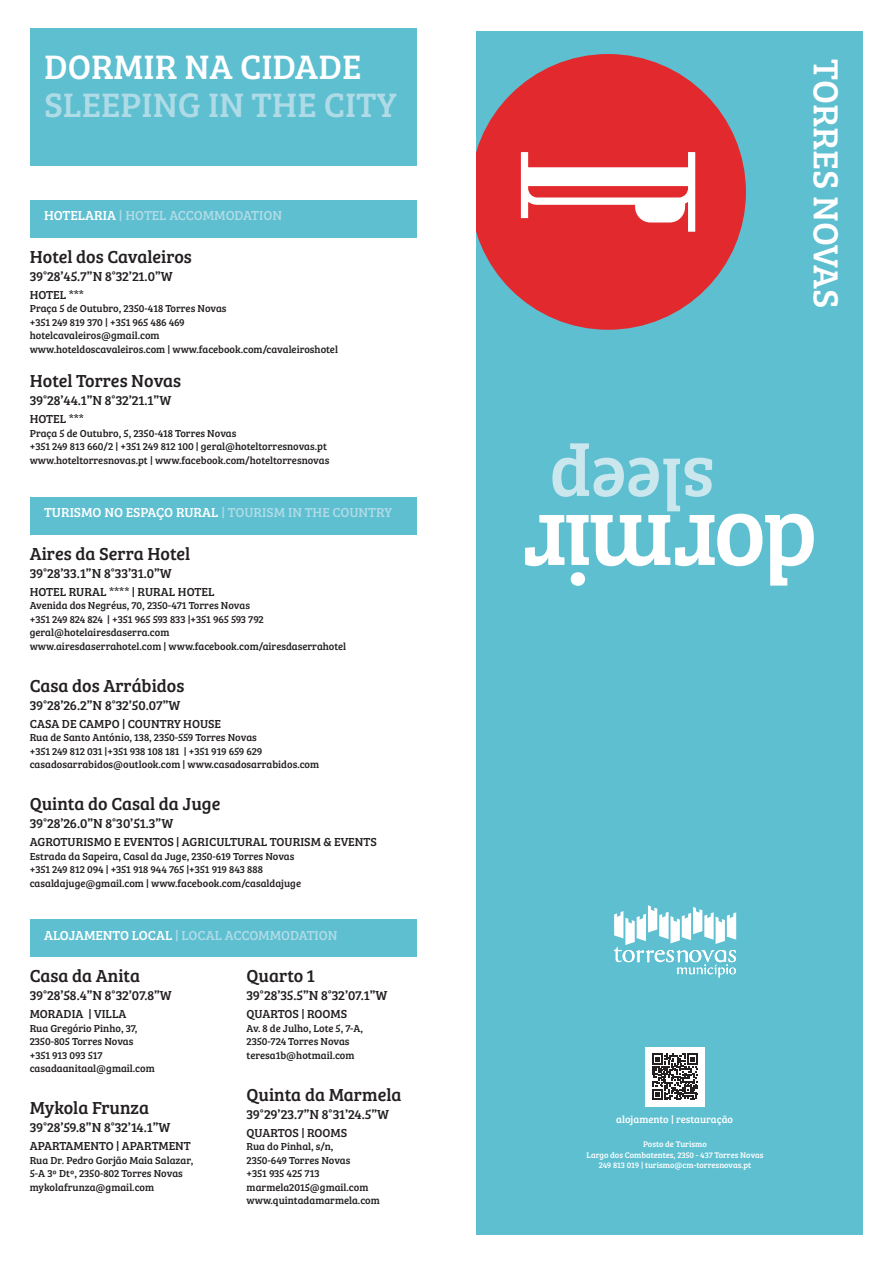
<style>
.page{position:relative;width:893px;height:1263px;background:#fff}
.page>*{position:absolute;margin:0;border:0;box-sizing:border-box;transform-origin:0 0}
.t1{font:99px "Bree Serif";letter-spacing:-.04em;color:#fff}
.t2{font:73.95px "Bree Serif";color:#cbe7ee}
.t3{font:36px "Bree Serif";color:#fff}
.t4{font:35.1px "Bree Serif";color:#afdbe7}
.t5{font:35.1px "Bree Serif";color:#fff}
.t6{font:18px "Bree Serif";color:#231f20}
.t7{font:13.5px "Bree Serif";letter-spacing:-.015em;color:#231f20}
.t8{font:13.5px "Bree Serif";color:#afdbe7}
.t9{font:13.5px "Bree Serif";color:#fff}
.t10{font:12px "Bree Serif";color:#231f20}
.t11{font:10.5px/13.5px "Bree Serif";color:#231f20}
.t12{font:10.5px "Bree Serif";color:#fff}
.t13{font:8.4px/10.8px "Bree Serif";color:#fff;text-align:center}
.s1{color:#fff}
.s2{color:#afdbe7}
</style>
<div class="page">
<div style="left:476px;top:31px;width:387px;height:1204px;background:#5dbfd0"></div>
<div style="left:471px;top:55px;width:274px;height:274px;background:#e22a2e;border-radius:50%"></div>
<svg style="left:614px;top:905px;width:122px;height:72px"></svg>
<svg style="left:521px;top:152px;width:174px;height:80px"></svg>
<div style="left:446px;top:29px;width:30px;height:369px;background:#fff"></div>
<div style="left:645px;top:1047px;width:60px;height:59px;background:#fff"></div>
<svg style="left:652px;top:1054px;width:46px;height:46px"></svg>
<div style="left:30px;top:28px;width:387px;height:138px;background:#5dbfd0"></div>
<div style="left:30px;top:200px;width:387px;height:38px;background:#5dbfd0"></div>
<div style="left:30px;top:497px;width:387px;height:38px;background:#5dbfd0"></div>
<div style="left:30px;top:919px;width:387px;height:38px;background:#5dbfd0"></div>
<h3 class="t5" style="left:44px;top:41px;width:319px">DORMIR NA CIDADE</h3>
<h3 class="t4" style="left:44px;top:79px;width:354px">SLEEPING IN THE CITY</h3>
<p class="t8" style="left:44px;top:205px;width:239px"><span class="s1">HOTELARIA</span> | HOTEL ACCOMMODATION</p>
<h3 class="t6" style="left:30px;top:243px;width:164px">Hotel dos Cavaleiros</h3>
<p class="t7" style="left:30px;top:266px;width:144px">39°28’45.7”N 8°32’21.0”W</p>
<p class="t10" style="left:30px;top:285px;width:56px">HOTEL ***</p>
<p class="t11" style="left:30px;top:301px;width:310px">Praça 5 de Outubro, 2350-418 Torres Novas<br>+351 249 819 370 | +351 965 486 469<br>hotelcavaleiros@gmail.com<br>www.hoteldoscavaleiros.com | www.facebook.com/cavaleiroshotel</p>
<h3 class="t6" style="left:30px;top:367px;width:153px">Hotel Torres Novas</h3>
<p class="t7" style="left:30px;top:390px;width:143px">39°28’44.1”N 8°32’21.1”W</p>
<p class="t10" style="left:30px;top:410px;width:56px">HOTEL ***</p>
<p class="t11" style="left:30px;top:426px;width:301px">Praça 5 de Outubro, 5, 2350-418 Torres Novas<br>+351 249 813 660/2 | +351 249 812 100 | geral@hoteltorresnovas.pt www.hoteltorresnovas.pt | www.facebook.com/hoteltorresnovas</p>
<p class="t9" style="left:44px;top:503px;width:350px">TURISMO NO ESPAÇO RURAL <span class="s2">| TOURISM IN THE COUNTRY</span></p>
<h3 class="t6" style="left:30px;top:540px;width:162px">Aires da Serra Hotel</h3>
<p class="t7" style="left:30px;top:563px;width:144px">39°28’33.1”N 8°33’31.0”W</p>
<p class="t10" style="left:30px;top:583px;width:186px">HOTEL RURAL **** | RURAL HOTEL</p>
<p class="t11" style="left:30px;top:598px;width:318px">Avenida dos Negréus, 70, 2350-471 Torres Novas<br>+351 249 824 824 | +351 965 593 833 |+351 965 593 792 geral@hotelairesdaserra.com<br>www.airesdaserrahotel.com | www.facebook.com/airesdaserrahotel</p>
<h3 class="t6" style="left:30px;top:672px;width:156px">Casa dos Arrábidos</h3>
<p class="t7" style="left:30px;top:695px;width:152px">39°28’26.2”N 8°32’50.07”W</p>
<p class="t10" style="left:30px;top:715px;width:193px">CASA DE CAMPO | COUNTRY HOUSE</p>
<p class="t11" style="left:30px;top:730px;width:291px">Rua de Santo António, 138, 2350-559 Torres Novas<br>+351 249 812 031 |+351 938 108 181 | +351 919 659 629 casadosarrabidos@outlook.com | www.casadosarrabidos.com</p>
<h3 class="t6" style="left:30px;top:791px;width:192px">Quinta do Casal da Juge</h3>
<p class="t7" style="left:30px;top:813px;width:145px">39°28’26.0”N 8°30’51.3”W</p>
<p class="t10" style="left:30px;top:833px;width:348px">AGROTURISMO E EVENTOS | AGRICULTURAL TOURISM &amp; EVENTS</p>
<p class="t11" style="left:30px;top:849px;width:273px">Estrada da Sapeira, Casal da Juge, 2350-619 Torres Novas +351 249 812 094 | +351 918 944 765 |+351 919 843 888 casaldajuge@gmail.com | www.facebook.com/casaldajuge</p>
<p class="t8" style="left:44px;top:925px;width:295px"><span class="s1">ALOJAMENTO LOCAL</span> | LOCAL ACCOMMODATION</p>
<h3 class="t6" style="left:247px;top:962px;width:70px">Quarto 1</h3>
<p class="t7" style="left:247px;top:985px;width:142px">39°28’35.5”N 8°32’07.1”W</p>
<p class="t10" style="left:247px;top:1005px;width:102px">QUARTOS | ROOMS</p>
<p class="t11" style="left:247px;top:1021px;width:118px">Av. 8 de Julho, Lote 5, 7-A,<br>2350-724 Torres Novas teresa1b@hotmail.com</p>
<h3 class="t6" style="left:247px;top:1081px;width:156px">Quinta da Marmela</h3>
<p class="t7" style="left:247px;top:1104px;width:144px">39°29’23.7”N 8°31’24.5”W</p>
<p class="t10" style="left:247px;top:1123px;width:102px">QUARTOS | ROOMS</p>
<p class="t11" style="left:247px;top:1139px;width:135px">Rua do Pinhal, s/n,<br>2350-649 Torres Novas<br>+351 935 425 713 marmela2015@gmail.com www.quintadamarmela.com</p>
<h3 class="t6" style="left:30px;top:962px;width:112px">Casa da Anita</h3>
<p class="t7" style="left:30px;top:985px;width:144px">39°28’58.4”N 8°32’07.8”W</p>
<p class="t10" style="left:30px;top:1005px;width:98px">MORADIA | VILLA</p>
<p class="t11" style="left:30px;top:1021px;width:126px">Rua Gregório Pinho, 37,<br>2350-805 Torres Novas +351 913 093 517 casadaanitaal@gmail.com</p>
<h3 class="t6" style="left:30px;top:1094px;width:121px">Mykola Frunza</h3>
<p class="t7" style="left:30px;top:1117px;width:142px">39°28’59.8”N 8°32’14.1”W</p>
<p class="t10" style="left:30px;top:1137px;width:163px">APARTAMENTO | APARTMENT</p>
<p class="t11" style="left:30px;top:1153px;width:165px">Rua Dr. Pedro Gorjão Maia Salazar,<br>5-A 3º Dtº, 2350-802 Torres Novas mykolafrunza@gmail.com</p>
<h2 class="t2" style="left:715px;top:539px;width:167px;rotate:-180deg">sleep</h2>
<h3 class="t3" style="left:853px;top:59px;width:251px;rotate:90deg">TORRES NOVAS</h3>
<h1 class="t1" style="left:817px;top:623px;width:297px;rotate:-180deg">dormir</h1>
<p class="t12" style="left:616px;top:1112px;width:118px">alojamento | restauração</p>
<p class="t13" style="left:587px;top:1138px;width:178px">Posto de Turismo<br>Largo dos Combatentes, 2350 - 437 Torres Novas<br>249 813 019 | turismo@cm-torresnovas.pt</p>
</div>
